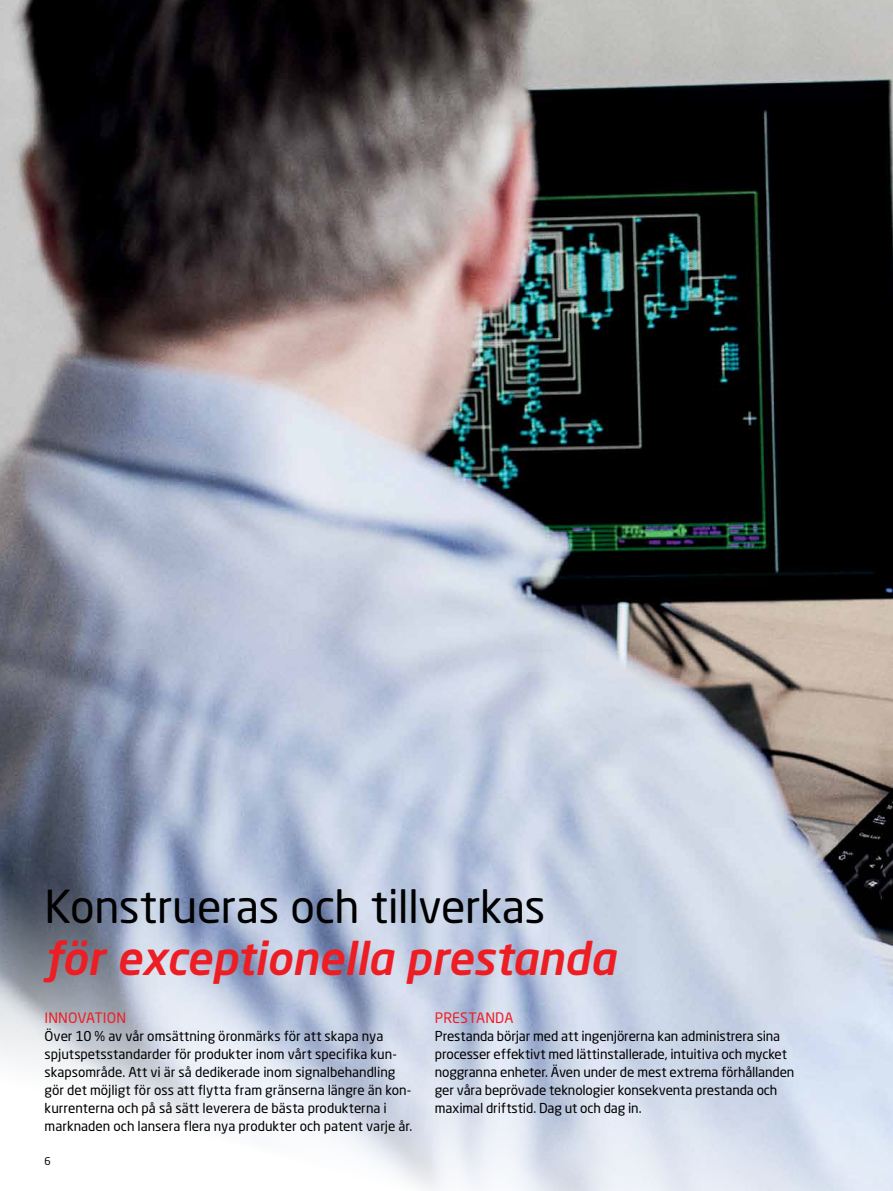
<style>
.page{position:relative;width:893px;height:1191px;background:#fff}
.page>*{position:absolute;margin:0;border:0;box-sizing:border-box;transform-origin:0 0}
.t1{font:italic 500 45px "Neo Sans Pro";letter-spacing:-.005em;color:#ed1d24}
.t2{font:45px "Neo Sans Pro";letter-spacing:-.015em;color:#000}
.t3{font:14.25px "Neo Sans Pro";letter-spacing:.01em;color:#ed1d24}
.t4{font:13.5px/18px "Neo Sans Pro";letter-spacing:-.005em;color:#000}
.t5{font:10.5px "Neo Sans Pro";color:#000}
</style>
<div class="page">
<img style="left:0;top:0;width:893px;height:813px">
<svg style="left:0;top:813px;width:893px;height:378px;background:#c5cddc"></svg>
<h1 class="t2" style="left:45px;top:878px;width:502px">Konstrueras och tillverkas</h1>
<h1 class="t1" style="left:45px;top:930px;width:572px">för exceptionella prestanda</h1>
<p class="t3" style="left:45px;top:1009px;width:83px">INNOVATION</p>
<p class="t4" style="left:45px;top:1026px;width:369px">Över 10 % av vår omsättning öronmärks för att skapa nya spjutspetsstandarder för produkter inom vårt specifika kun&shy;skapsområde. Att vi är så dedikerade inom signalbehandling gör det möjligt för oss att flytta fram gränserna längre än kon&shy;kurrenterna och på så sätt leverera de bästa produkterna i marknaden och lansera flera nya produkter och patent varje år.</p>
<p class="t5" style="left:45px;top:1154px;width:8px">6</p>
<p class="t3" style="left:435px;top:1009px;width:80px">PRESTANDA</p>
<p class="t4" style="left:435px;top:1026px;width:361px">Prestanda börjar med att ingenjörerna kan administrera sina processer effektivt med lättinstallerade, intuitiva och mycket noggranna enheter. Även under de mest extrema förhållanden ger våra beprövade teknologier konsekventa prestanda och maximal driftstid. Dag ut och dag in.</p>
</div>
